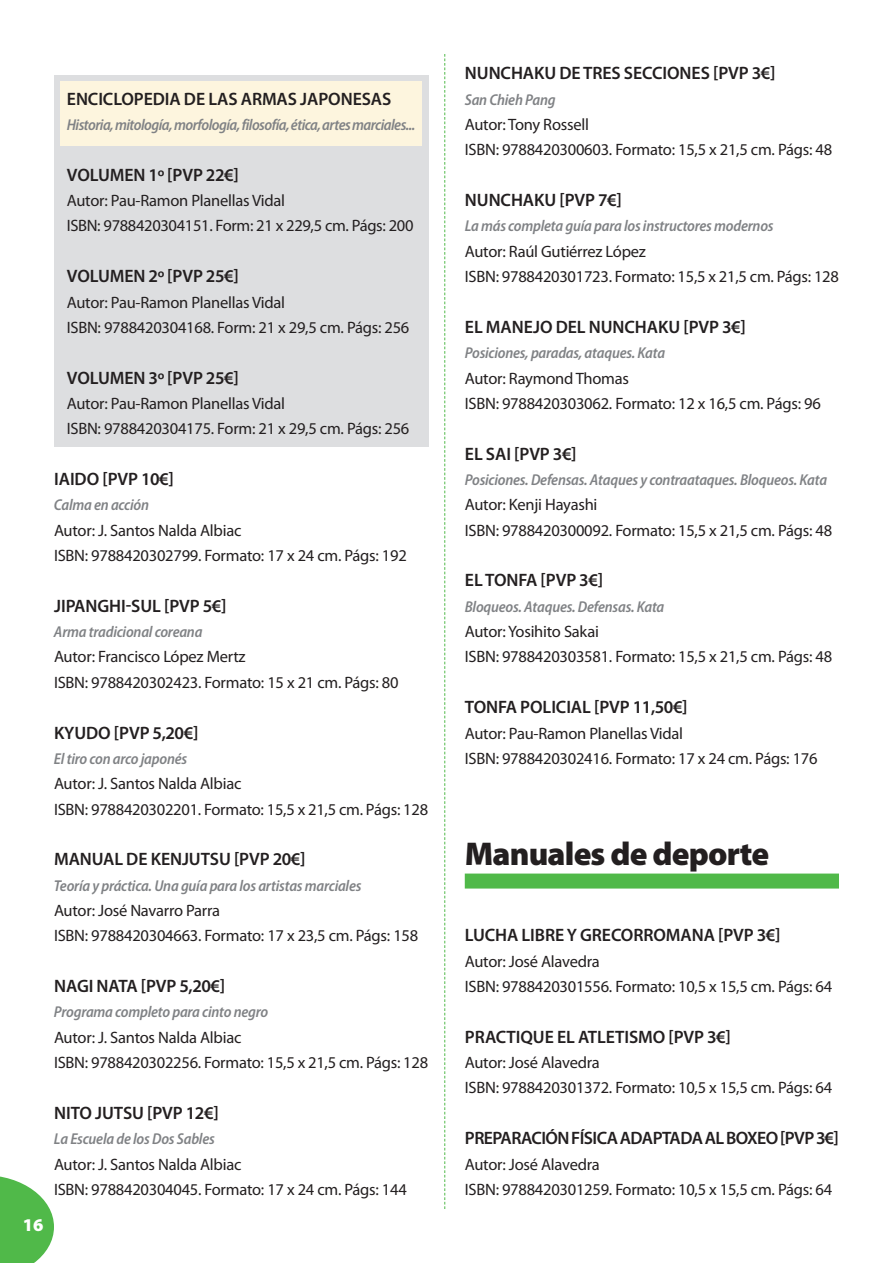
<style>
.page{position:relative;width:893px;height:1263px;background:#fff}
.page>*{position:absolute;margin:0;border:0;box-sizing:border-box;transform-origin:0 0}
.t1{font:900 33px "Myriad Pro";letter-spacing:-.025em;color:#231f20}
.t2{font:600 18px "Myriad Pro";letter-spacing:-.005em;color:#231f20}
.t3{font:600 18px "Myriad Pro";letter-spacing:-.03em;color:#231f20}
.t4{font:900 18px "Myriad Pro";color:#fff}
.t5{font:16.5px/25.3px "Myriad Pro";letter-spacing:-.015em;color:#231f20}
.t6{font:italic 600 semi-condensed 15.75px "Myriad Pro";letter-spacing:-.015em;color:#808285}
.t7{font:italic 600 semi-condensed 15.75px "Myriad Pro";letter-spacing:-.035em;color:#808285}
</style>
<div class="page">
<div style="left:54px;top:75px;width:374px;height:372px;background:#dddee0"></div>
<div style="left:60px;top:81px;width:362px;height:64px;background:#fdf5de"></div>
<svg style="left:444px;top:54px;width:1px;height:1155px"></svg>
<div style="left:465px;top:873px;width:374px;height:15px;background:#50b949"></div>
<svg style="left:0;top:1176px;width:54px;height:87px"></svg>
<p class="t4" style="left:23px;top:1219px;width:22px">16</p>
<p class="t2" style="left:67px;top:92px;width:326px">ENCICLOPEDIA DE LAS ARMAS JAPONESAS</p>
<p class="t7" style="left:67px;top:119px;width:350px">Historia,mitología,morfología,filosofía,ética,artesmarciales...</p>
<p class="t2" style="left:67px;top:168px;width:173px">VOLUMEN 1º [PVP 22€]</p>
<p class="t5" style="left:67px;top:189px;width:348px">Autor: Pau-Ramon Planellas Vidal<br>ISBN: 9788420304151. Form: 21 x 229,5 cm. Págs: 200</p>
<p class="t2" style="left:67px;top:269px;width:173px">VOLUMEN 2º [PVP 25€]</p>
<p class="t5" style="left:67px;top:291px;width:344px">Autor: Pau-Ramon Planellas Vidal<br>ISBN: 9788420304168. Form: 21 x 29,5 cm. Págs: 256</p>
<p class="t2" style="left:67px;top:371px;width:173px">VOLUMEN 3º [PVP 25€]</p>
<p class="t5" style="left:67px;top:392px;width:344px">Autor: Pau-Ramon Planellas Vidal<br>ISBN: 9788420304175. Form: 21 x 29,5 cm. Págs: 256</p>
<p class="t2" style="left:54px;top:472px;width:121px">IAIDO [PVP 10€]</p>
<p class="t6" style="left:54px;top:499px;width:97px">Calma en acción</p>
<p class="t5" style="left:54px;top:519px;width:354px">Autor: J. Santos Nalda Albiac<br>ISBN: 9788420302799. Formato: 17 x 24 cm. Págs: 192</p>
<p class="t2" style="left:54px;top:599px;width:174px">JIPANGHI-SUL [PVP 5€]</p>
<p class="t6" style="left:54px;top:626px;width:150px">Arma tradicional coreana</p>
<p class="t5" style="left:54px;top:646px;width:346px">Autor: Francisco López Mertz<br>ISBN: 9788420302423. Formato: 15 x 21 cm. Págs: 80</p>
<p class="t2" style="left:54px;top:726px;width:146px">KyUDO [PVP 5,20€]</p>
<p class="t6" style="left:54px;top:753px;width:135px">El tiro con arco japonés</p>
<p class="t5" style="left:54px;top:772px;width:376px">Autor: J. Santos Nalda Albiac<br>ISBN: 9788420302201. Formato: 15,5 x 21,5 cm. Págs: 128</p>
<p class="t2" style="left:54px;top:852px;width:253px">MANUAL DE KENJUTSU [PVP 20€]</p>
<p class="t6" style="left:54px;top:879px;width:309px">Teoría y práctica. Una guía para los artistas marciales</p>
<p class="t5" style="left:54px;top:899px;width:366px">Autor: José Navarro Parra<br>ISBN: 9788420304663. Formato: 17 x 23,5 cm. Págs: 158</p>
<p class="t2" style="left:54px;top:979px;width:173px">NAGI NATA [PVP 5,20€]</p>
<p class="t6" style="left:54px;top:1006px;width:216px">Programa completo para cinto negro</p>
<p class="t5" style="left:54px;top:1026px;width:376px">Autor: J. Santos Nalda Albiac<br>ISBN: 9788420302256. Formato: 15,5 x 21,5 cm. Págs: 128</p>
<p class="t2" style="left:54px;top:1106px;width:166px">NITO JUTSU [PVP 12€]</p>
<p class="t6" style="left:54px;top:1133px;width:162px">La Escuela de los Dos Sables</p>
<p class="t5" style="left:54px;top:1153px;width:354px">Autor: J. Santos Nalda Albiac<br>ISBN: 9788420304045. Formato: 17 x 24 cm. Págs: 144</p>
<p class="t2" style="left:465px;top:67px;width:312px">NUNCHAKU DE TRES SECCIONES [PVP 3€]</p>
<p class="t6" style="left:465px;top:94px;width:92px">San Chieh Pang</p>
<p class="t5" style="left:465px;top:113px;width:369px">Autor: Tony Rossell<br>ISBN: 9788420300603. Formato: 15,5 x 21,5 cm. Págs: 48</p>
<p class="t2" style="left:465px;top:193px;width:158px">NUNCHAKU [PVP 7€]</p>
<p class="t6" style="left:465px;top:220px;width:310px">La más completa guía para los instructores modernos</p>
<p class="t5" style="left:465px;top:240px;width:376px">Autor: Raúl Gutiérrez López<br>ISBN: 9788420301723. Formato: 15,5 x 21,5 cm. Págs: 128</p>
<p class="t2" style="left:465px;top:320px;width:282px">EL MANEJO DEL NUNCHAKU [PVP 3€]</p>
<p class="t6" style="left:465px;top:347px;width:202px">Posiciones, paradas, ataques. Kata</p>
<p class="t5" style="left:465px;top:367px;width:357px">Autor: Raymond Thomas<br>ISBN: 9788420303062. Formato: 12 x 16,5 cm. Págs: 96</p>
<p class="t2" style="left:465px;top:447px;width:113px">EL SAI [PVP 3€]</p>
<p class="t6" style="left:465px;top:474px;width:364px">Posiciones. Defensas. Ataques y contraataques. Bloqueos. Kata</p>
<p class="t5" style="left:465px;top:493px;width:369px">Autor: Kenji Hayashi<br>ISBN: 9788420300092. Formato: 15,5 x 21,5 cm. Págs: 48</p>
<p class="t2" style="left:465px;top:574px;width:140px">EL TONFA [PVP 3€]</p>
<p class="t6" style="left:465px;top:601px;width:201px">Bloqueos. Ataques. Defensas. Kata</p>
<p class="t5" style="left:465px;top:620px;width:369px">Autor: Yosihito Sakai<br>ISBN: 9788420303581. Formato: 15,5 x 21,5 cm. Págs: 48</p>
<p class="t2" style="left:465px;top:700px;width:224px">TONFA POLICIAL [PVP 11,50€]</p>
<p class="t5" style="left:465px;top:722px;width:354px">Autor: Pau-Ramon Planellas Vidal<br>ISBN: 9788420302416. Formato: 17 x 24 cm. Págs: 176</p>
<h1 class="t1" style="left:465px;top:842px;width:306px">Manuales de deporte</h1>
<p class="t2" style="left:465px;top:928px;width:317px">LUCHA LIBREy GRECORROMANA [PVP 3€]</p>
<p class="t5" style="left:465px;top:950px;width:369px">Autor: José Alavedra<br>ISBN: 9788420301556. Formato: 10,5 x 15,5 cm. Págs: 64</p>
<p class="t2" style="left:465px;top:1030px;width:267px">PRACTIQUE EL ATLETISMO [PVP 3€]</p>
<p class="t5" style="left:465px;top:1051px;width:369px">Autor: José Alavedra<br>ISBN: 9788420301372. Formato: 10,5 x 15,5 cm. Págs: 64</p>
<p class="t3" style="left:465px;top:1131px;width:375px">PREPARACIÓNFÍSICAADAPTADAALBOxEO[PVP3€]</p>
<p class="t5" style="left:465px;top:1153px;width:369px">Autor: José Alavedra<br>ISBN: 9788420301259. Formato: 10,5 x 15,5 cm. Págs: 64</p>
</div>
